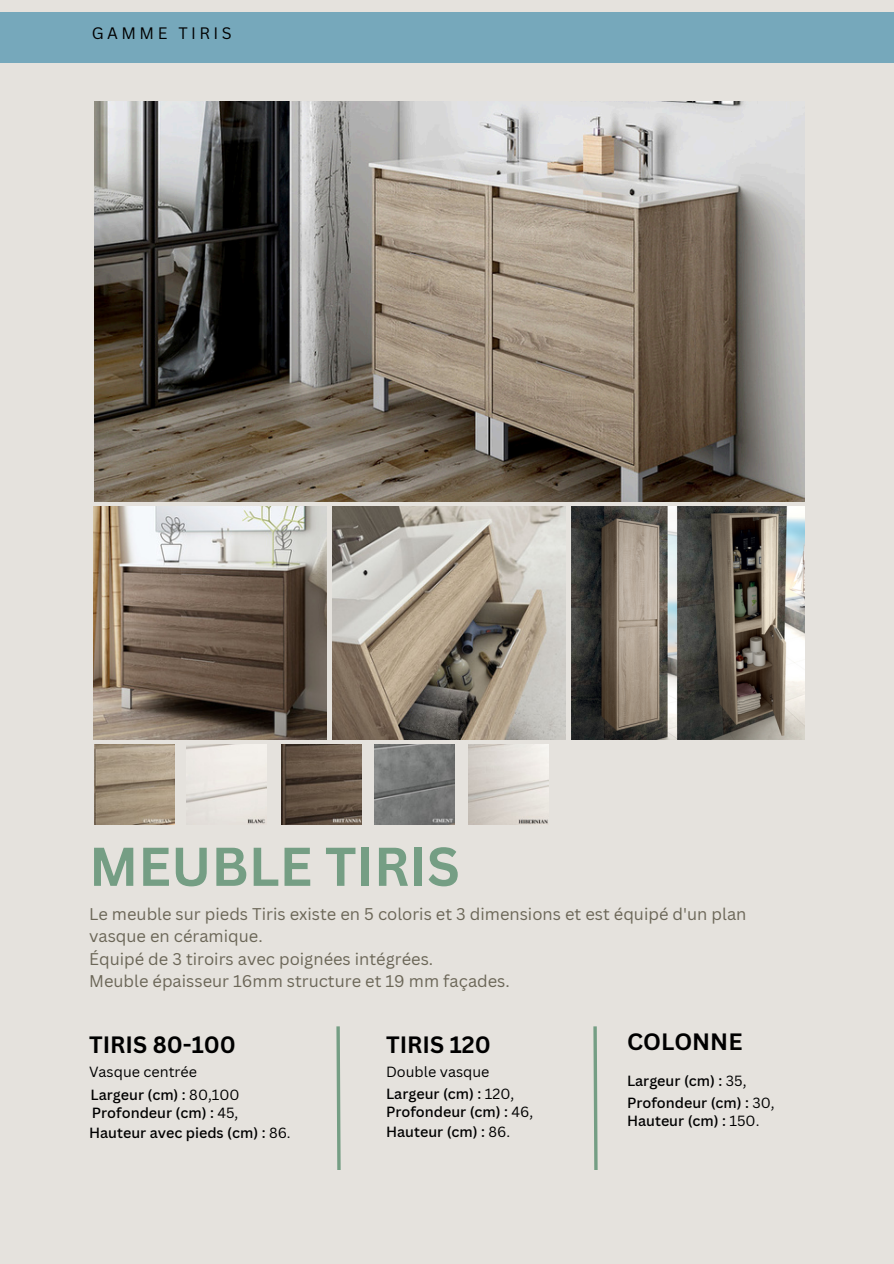
<style>
.page{position:relative;width:894px;height:1264px;background:#fff}
.page>*{position:absolute;margin:0;border:0;box-sizing:border-box;transform-origin:0 0}
.t1{font:700 53.4px "Canva Sans";color:#759e84}
.t2{font:700 22.95px "Canva Sans";color:#000}
.t3{font:16.5px/22.5px "Canva Sans";color:#6b6657}
.t4{font:16.2px "Canva Sans";letter-spacing:.215em;color:#000}
.t5{font:500 14.4px "Canva Sans";color:#000}
.t6{font:14.4px/22.5px "Canva Sans";color:#000}
.s1{font-weight:500}
.s2{font-weight:400}
</style>
<div class="page">
<div style="left:0;top:0;width:893px;height:1263px;background:#e5e2dd"></div>
<div style="left:0;top:12px;width:893px;height:51px;background:#76a8bb"></div>
<svg style="left:336px;top:1026px;width:4px;height:144px"></svg>
<img style="left:94px;top:101px;width:710px;height:400px">
<img style="left:94px;top:506px;width:233px;height:233px">
<img style="left:332px;top:506px;width:233px;height:233px">
<img style="left:94px;top:744px;width:80px;height:80px">
<img style="left:187px;top:744px;width:80px;height:80px">
<img style="left:281px;top:744px;width:80px;height:80px">
<img style="left:375px;top:744px;width:79px;height:80px">
<img style="left:468px;top:744px;width:80px;height:80px">
<svg style="left:593px;top:1026px;width:4px;height:144px"></svg>
<img style="left:571px;top:506px;width:232px;height:233px">
<p class="t4" style="left:92px;top:22px;width:141px">GAMME TIRIS</p>
<p class="t1" style="left:89px;top:828px;width:372px">MEUBLE TIRIS</p>
<p class="t3" style="left:89px;top:902px;width:658px">Le meuble sur pieds Tiris existe en 5 coloris et 3 dimensions et est équipé d'un plan vasque en céramique.<br>Équipé de 3 tiroirs avec poignées intégrées.<br>Meuble épaisseur 16mm structure et 19 mm façades.</p>
<p class="t2" style="left:89px;top:1028px;width:148px">TIRIS 80-100</p>
<h3 class="t2" style="left:386px;top:1028px;width:106px">TIRIS 120</h3>
<h1 class="t6" style="left:386px;top:1060px;width:130px">Double vasque<br><span class="s1">Largeur (cm) :</span> 120,</h1>
<p class="t5" style="left:386px;top:1102px;width:149px">Profondeur (cm) : <span class="s2">46,</span></p>
<p class="t5" style="left:386px;top:1121px;width:126px">Hauteur (cm) : <span class="s2">86.</span></p>
<p class="t6" style="left:89px;top:1060px;width:109px">Vasque centrée</p>
<p class="t5" style="left:90px;top:1084px;width:151px">Largeur (cm) : <span class="s2">80,100</span></p>
<p class="t5" style="left:92px;top:1102px;width:148px">Profondeur (cm) : <span class="s2">45,</span></p>
<p class="t5" style="left:89px;top:1122px;width:203px">Hauteur avec pieds (cm) : <span class="s2">86.</span></p>
<h1 class="t2" style="left:627px;top:1025px;width:117px">COLONNE</h1>
<p class="t5" style="left:627px;top:1070px;width:121px">Largeur (cm) : <span class="s2">35,</span></p>
<p class="t5" style="left:627px;top:1092px;width:149px">Profondeur (cm) : <span class="s2">30,</span></p>
<p class="t5" style="left:627px;top:1110px;width:134px">Hauteur (cm) : <span class="s2">150.</span></p>
</div>
